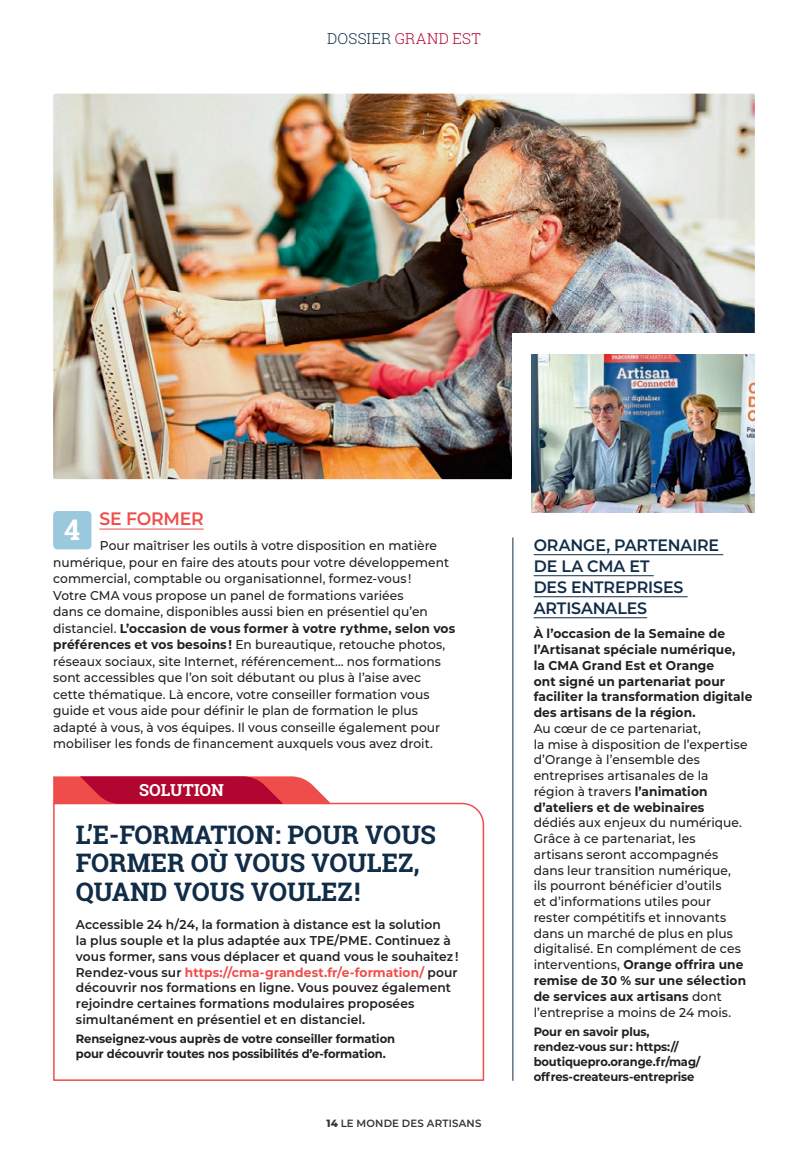
<style>
.page{position:relative;width:808px;height:1149px;background:#fff}
.page>*{position:absolute;margin:0;border:0;box-sizing:border-box;transform-origin:0 0}
.t1{font:700 28.5px "Roboto Slab";color:#fff}
.t2{font:700 25.5px/28.5px "Roboto Slab";color:#102c47}
.t3{font:600 18px "Montserrat";letter-spacing:-.015em;color:#ef4d4b;scale:.96 1}
.t4{font:600 16.5px/21px "Montserrat";letter-spacing:-.01em;color:#102c47;scale:.96 1}
.t5{font:700 16.5px "Roboto Slab";letter-spacing:.01em;color:#fff}
.t6{font:300 15px "Roboto Slab";letter-spacing:.015em;color:#b00630}
.t7{font:500 12.75px/15.8px "Montserrat";letter-spacing:.005em;color:#231f20;scale:.96 1}
.t8{font:600 12.75px/15.8px "Montserrat";letter-spacing:.005em;color:#231f20;scale:.96 1}
.t9{font:700 12.75px/15.8px "Montserrat";letter-spacing:.005em;color:#231f20;scale:.96 1}
.t10{font:700 12px/15px "Montserrat";letter-spacing:-.01em;color:#231f20;scale:.96 1}
.t11{font:600 10.5px "Montserrat";letter-spacing:.02em;color:#363536}
.s1{color:#102c47}
.s2{font-weight:700}
.s3{font-weight:700;color:#ef4d4b}
.s4{font-weight:800}
</style>
<div class="page">
<svg style="left:53px;top:802px;width:432px;height:279px"></svg>
<svg style="left:53px;top:776px;width:278px;height:27px"></svg>
<hr style="left:99px;top:528px;width:105px;height:1px;background:#ef4d4b">
<div style="left:53px;top:511px;width:38px;height:38px;background:#9ac8dd;border-radius:4px"></div>
<img style="left:53px;top:94px;width:702px;height:385px">
<div style="left:512px;top:333px;width:249px;height:204px;background:#fff"></div>
<img style="left:531px;top:354px;width:224px;height:158px">
<hr style="left:534px;top:554px;width:189px;height:1px;background:#102c47">
<hr style="left:534px;top:575px;width:120px;height:1px;background:#102c47">
<hr style="left:534px;top:596px;width:153px;height:1px;background:#102c47">
<hr style="left:534px;top:617px;width:113px;height:1px;background:#102c47">
<hr style="left:512px;top:537px;width:1px;height:543px;background:#102c47">
<p class="t6" style="left:327px;top:28px;width:136px"><span class="s1">DOSSIER</span> GRAND EST</p>
<h3 class="t3" style="left:99px;top:506px;width:110px">SE FORMER</h3>
<p class="t7" style="left:53px;top:537px;width:420px;line-height:16.5px;text-indent:47px">Pour maîtriser les outils à votre disposition en matière numérique, pour en faire des atouts pour votre développement commercial, comptable ou organisationnel, formez-vous !<br>Votre CMA vous propose un panel de formations variées<br>dans ce domaine, disponibles aussi bien en présentiel qu’en distanciel. <span class="s2">L’occasion de vous former à votre rythme, selon vos préférences et vos besoins !</span> En bureautique, retouche photos, réseaux sociaux, site Internet, référencement… nos formations sont accessibles que l’on soit débutant ou plus à l’aise avec cette thématique. Là encore, votre conseiller formation vous guide et vous aide pour définir le plan de formation le plus adapté à vous, à vos équipes. Il vous conseille également pour mobiliser les fonds de financement auxquels vous avez droit.</p>
<p class="t4" style="left:534px;top:533px;width:195px">ORANGE, PARTENAIRE<br>DE LA CMA ET<br>DES ENTREPRISES<br>ARTISANALES</p>
<h1 class="t1" style="left:64px;top:510px;width:18px">4</h1>
<p class="t9" style="left:534px;top:625px;width:229px">À l’occasion de la Semaine de l’Artisanat spéciale numérique,<br>la CMA Grand Est et Orange<br>ont signé un partenariat pour faciliter la transformation digitale des artisans de la région.</p>
<p class="t7" style="left:534px;top:719px;width:224px">Au cœur de ce partenariat,<br>la mise à disposition de l’expertise d’Orange à l’ensemble des entreprises artisanales de la région à travers <span class="s2">l’animation d’ateliers et de webinaires</span></p>
<p class="t7" style="left:534px;top:814px;width:223px">dédiés aux enjeux du numérique.<br>Grâce à ce partenariat, les artisans seront accompagnés dans leur transition numérique, ils pourront bénéficier d’outils<br>et d’informations utiles pour rester compétitifs et innovants dans un marché de plus en plus digitalisé. En complément de ces interventions, <span class="s2">Orange offrira une remise de 30 % sur une sélection de services aux artisans</span> dont l’entreprise a moins de 24 mois.</p>
<p class="t10" style="left:534px;top:1023px;width:175px">Pour en savoir plus, rendez-vous sur : https:// boutiquepro.orange.fr/mag/ offres-createurs-entreprise</p>
<p class="t5" style="left:139px;top:778px;width:86px">SOLUTION</p>
<h2 class="t2" style="left:76px;top:819px;width:362px">L’E-FORMATION : POUR VOUS<br>FORMER OÙ VOUS VOULEZ,<br>QUAND VOUS VOULEZ !</h2>
<p class="t8" style="left:76px;top:916px;width:400px">Accessible 24 h/24, la formation à distance est la solution<br>la plus souple et la plus adaptée aux TPE/PME. Continuez à vous former, sans vous déplacer et quand vous le souhaitez !<br>Rendez-vous sur <span class="s3">https://cma-grandest.fr/e-formation/</span> pour découvrir nos formations en ligne. Vous pouvez également rejoindre certaines formations modulaires proposées simultanément en présentiel et en distanciel.</p>
<p class="t10" style="left:76px;top:1030px;width:334px">Renseignez-vous auprès de votre conseiller formation pour découvrir toutes nos possibilités d’e-formation.</p>
<p class="t11" style="left:326px;top:1115px;width:157px"><span class="s4">14</span> LE MONDE DES ARTISANS</p>
</div>
